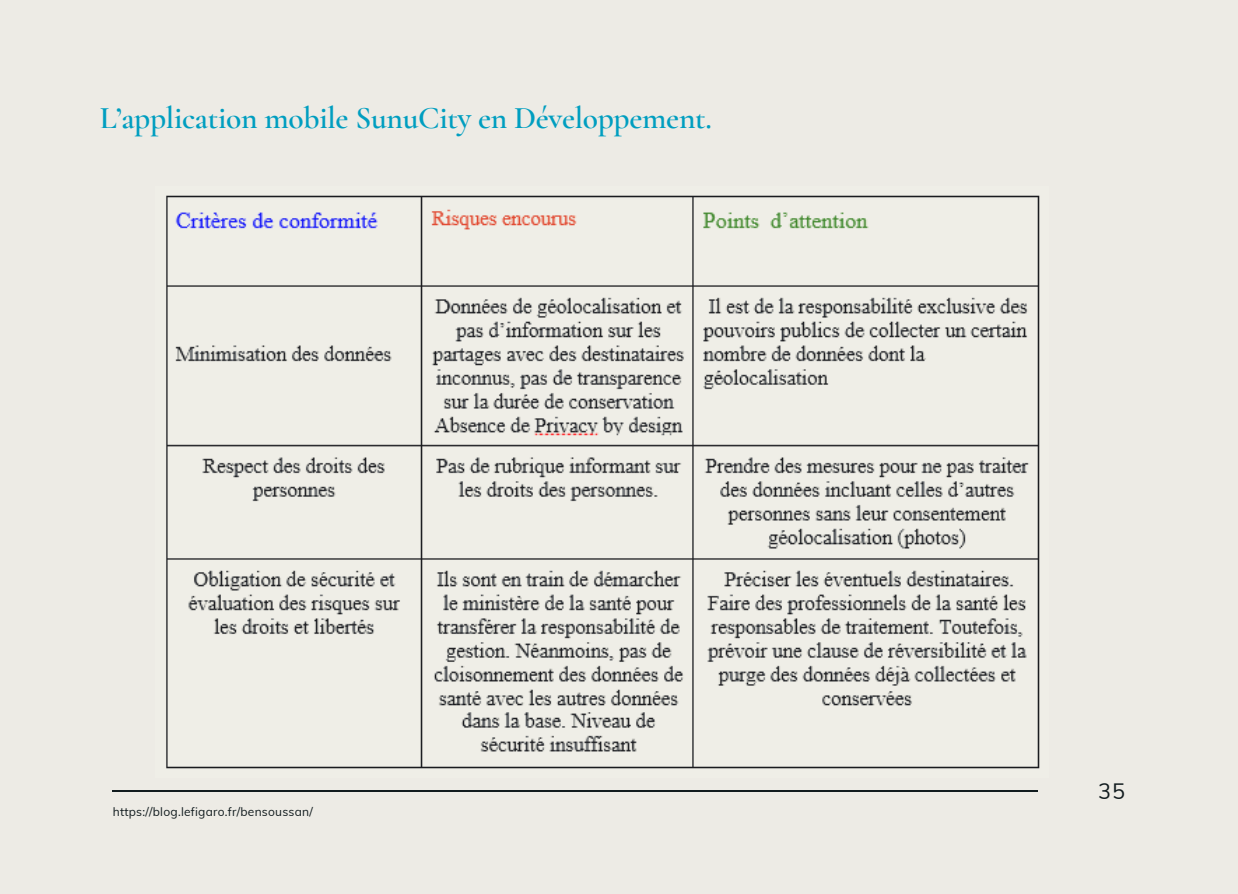
<style>
.page{position:relative;width:1238px;height:894px;background:#fff}
.page>*{position:absolute;margin:0;border:0;box-sizing:border-box;transform-origin:0 0}
.t1{font:600 31.5px "Cormorant Garamond";letter-spacing:-.01em;color:#009ec0}
.t2{font:21.75px "Muli";color:#111b1e}
.t3{font:12px "Muli";letter-spacing:.02em;color:#111b1e}
</style>
<div class="page">
<div style="left:0;top:0;width:1237px;height:893px;background:#edebe5"></div>
<hr style="left:113px;top:790px;width:924px;height:1px;background:#111b1e">
<img style="left:166px;top:195px;width:874px;height:574px">
<p class="t1" style="left:100px;top:99px;width:613px">L’application mobile SunuCity en Développement.</p>
<p class="t3" style="left:113px;top:803px;width:202px">https://blog.lefigaro.fr/bensoussan/</p>
<p class="t2" style="left:1098px;top:777px;width:29px">35</p>
</div>
